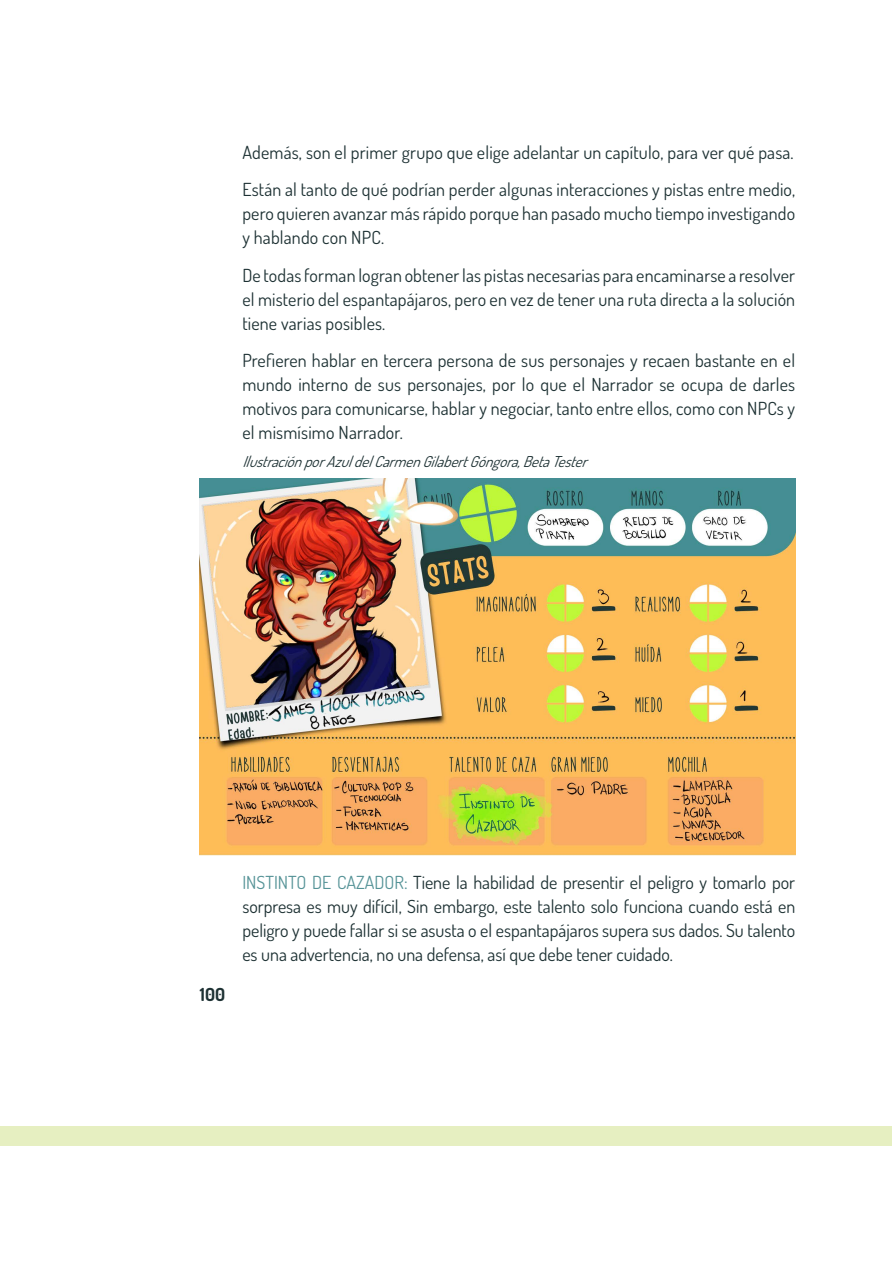
<style>
.page{position:relative;width:893px;height:1263px;background:#fff}
.page>*{position:absolute;margin:0;border:0;box-sizing:border-box;transform-origin:0 0}
.Paragraph{font:18px/24px "Dosis";letter-spacing:.01em;color:#1d3133;text-align:justify}
.t1{font:700 18px "Dosis";color:#1d3133}
.Paragraph-2{font:italic 15px "Dosis";color:#1d3133}
.s1{color:#559397}
</style>
<div class="page">
<div style="left:0;top:1127px;width:891px;height:19px;background:#e6efc1"></div>
<img style="left:200px;top:479px;width:595px;height:376px">
<p class="Paragraph" style="left:242px;top:139px;width:553px">Además, son el primer grupo que elige adelantar un capítulo, para ver qué pasa.</p>
<p class="Paragraph" style="left:242px;top:177px;width:554px">Están al tanto de qué podrían perder algunas interacciones y pistas entre medio, pero quieren avanzar más rápido porque han pasado mucho tiempo investigando y hablando con NPC.</p>
<p class="Paragraph" style="left:242px;top:262px;width:554px">De todasforman logran obtenerlas pistas necesarias para encaminarse a resolver el misterio del espantapájaros, pero en vez de tener una ruta directa a la solución tiene varias posibles.</p>
<p class="Paragraph" style="left:242px;top:348px;width:554px">Prefieren hablar en tercera persona de sus personajes y recaen bastante en el mundo interno de sus personajes, por lo que el Narrador se ocupa de darles motivos para comunicarse, hablar y negociar, tanto entre ellos, como con NPCs y el mismísimo Narrador.</p>
<p class="Paragraph-2" style="left:242px;top:451px;width:353px">Ilustración por Azul del Carmen Gilabert Góngora, Beta Tester</p>
<p class="t1" style="left:200px;top:982px;width:27px">100</p>
<p class="Paragraph" style="left:242px;top:870px;width:554px"><span class="s1">INSTINTO DE CAZADOR:</span> Tiene la habilidad de presentir el peligro y tomarlo por sorpresa es muy difícil, Sin embargo, este talento solo funciona cuando está en peligro y puede fallar si se asusta o el espantapájaros supera sus dados. Su talento es una advertencia, no una defensa, así que debe tener cuidado.</p>
</div>
